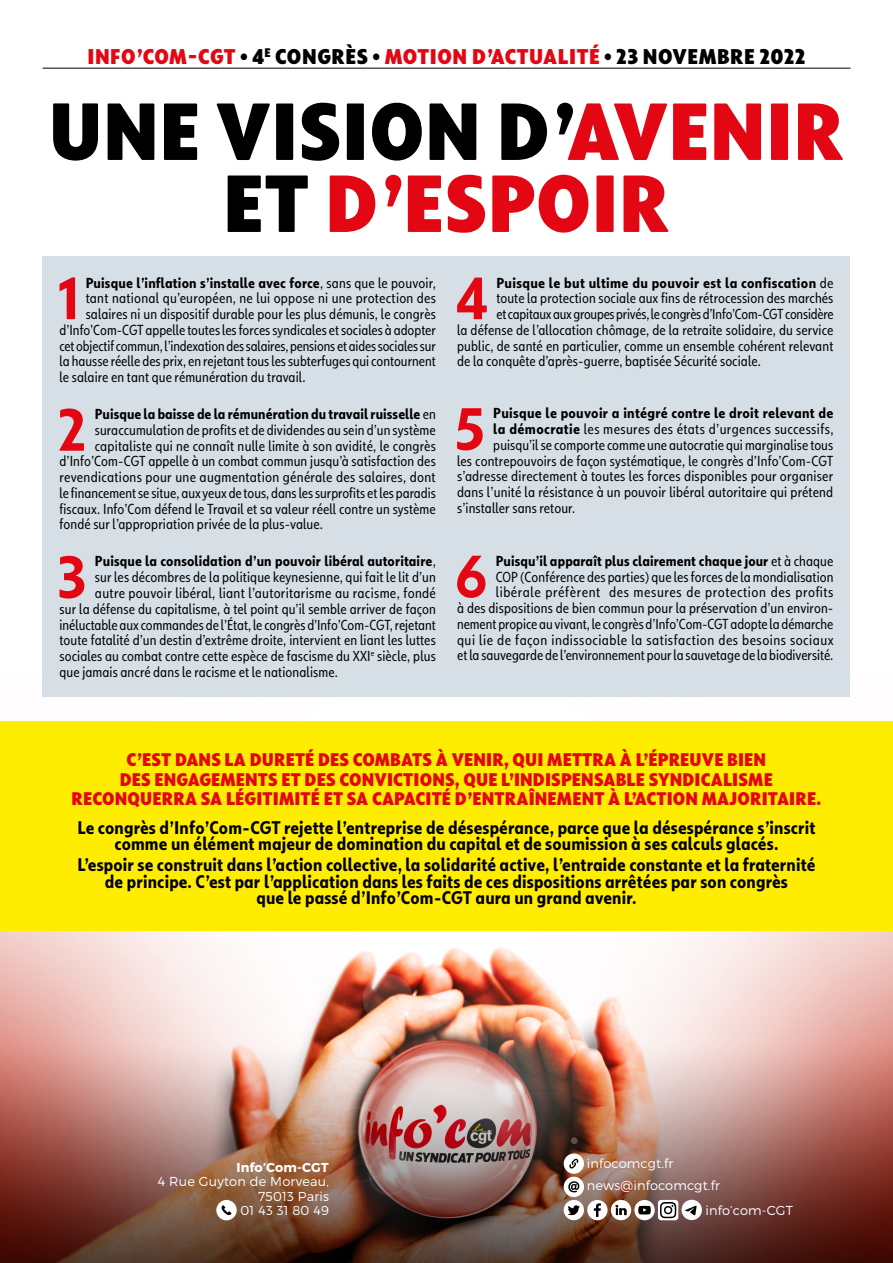
<style>
.page{position:relative;width:893px;height:1263px;background:#fff}
.page>*{position:absolute;margin:0;border:0;box-sizing:border-box;transform-origin:0 0}
.t1{font:900 79.5px/72px "Globotipo Condensada";letter-spacing:.01em;color:#e30613;text-align:center}
.t2{font:700 58.65px "Globotipo Condensada";color:#e30613}
.t3{font:900 21px "Globotipo Condensada";letter-spacing:.03em;color:#e30613}
.t4{font:700 18px/16.5px "Globotipo Condensada";letter-spacing:.01em;color:#000;text-align:center}
.t5{font:900 18px/19.5px "Globotipo Condensada";letter-spacing:.01em;color:#e30613;text-align:center}
.t6{font:14.25px/15.8px "Globotipo Condensada";letter-spacing:.01em;color:#000;text-align:right}
.t7{font:700 14.25px "Globotipo Condensada";letter-spacing:.01em;color:#000}
.t8{font:14.25px "Globotipo Condensada";letter-spacing:-.01em;color:#000}
.t9{font:300 12.9px/14.4px "Montserrat";letter-spacing:.015em;color:#fff;text-align:right}
.t10{font:700 12.9px "Montserrat";letter-spacing:.01em;color:#fff}
.s1{color:#000}
.s2{font-weight:400}
.s3{font-weight:700}
</style>
<div class="page">
<img style="left:0;top:67px;width:893px;height:1196px">
<div style="left:0;top:721px;width:893px;height:209px;background:#ffed00"></div>
<hr style="left:43px;top:68px;width:807px;height:1px;background:#000">
<div style="left:216px;top:1200px;width:21px;height:20px;background:#fff;border-radius:50%"></div>
<svg style="left:222px;top:1205px;width:9px;height:10px"></svg>
<svg style="left:564px;top:1200px;width:20px;height:20px"></svg>
<div style="left:587px;top:1200px;width:21px;height:20px;background:#fff;border-radius:50%"></div>
<svg style="left:594px;top:1203px;width:7px;height:14px"></svg>
<svg style="left:658px;top:1200px;width:20px;height:20px"></svg>
<svg style="left:611px;top:1200px;width:65px;height:20px"></svg>
<div style="left:681px;top:1200px;width:21px;height:20px;background:#fff;border-radius:50%"></div>
<svg style="left:685px;top:1205px;width:12px;height:10px"></svg>
<div style="left:564px;top:1153px;width:20px;height:21px;background:#fff;border-radius:50%"></div>
<svg style="left:569px;top:1158px;width:10px;height:11px"></svg>
<div style="left:564px;top:1177px;width:20px;height:20px;background:#fff;border-radius:50%"></div>
<svg style="left:568px;top:1181px;width:11px;height:11px"></svg>
<div style="left:43px;top:256px;width:807px;height:440px;background:#d6dfe5"></div>
<p class="t3" style="left:87px;top:43px;width:720px">INFO’COM-CGT <span class="s1">• 4</span><sup>E</sup> <span class="s1">CONGRÈS •</span> MOTION D’ACTUALITÉ <span class="s1">• 23 NOVEMBRE 2022</span></p>
<p class="t1" style="left:49px;top:93px;width:797px"><span class="s1">UNE VISION D’</span>AVENIR<br><span class="s1">ET</span> D’ESPOIR</p>
<p class="t2" style="left:57px;top:263px;width:27px">1</p>
<p class="t7" style="left:86px;top:274px;width:352px">Puisque l’inflation s’installe avec force<span class="s2">, sans que le pouvoir,</span></p>
<p class="t6" style="left:86px;top:290px;width:352px">tant national qu’européen, ne lui oppose ni une protection des</p>
<p class="t6" style="left:86px;top:306px;width:352px">salaires ni un dispositif durable pour les plus démunis, le congrès</p>
<p class="t6" style="left:60px;top:322px;width:378px">d’Info’Com-CGT appelle toutes les forces syndicales et sociales à adopter</p>
<p class="t8" style="left:60px;top:337px;width:378px">cet objectif commun, l’indexation des salaires, pensions et aides sociales sur</p>
<p class="t6" style="left:60px;top:353px;width:378px">la hausse réelle des prix, en rejetant tous les subterfuges qui contournent</p>
<p class="t6" style="left:60px;top:369px;width:247px">le salaire en tant que rémunération du travail.</p>
<p class="t2" style="left:58px;top:394px;width:31px">2</p>
<p class="t7" style="left:95px;top:405px;width:343px">Puisque la baisse de la rémunération du travail ruisselle <span class="s2">en</span></p>
<p class="t6" style="left:95px;top:422px;width:342px">suraccumulation de profits et de dividendes au sein d’un système</p>
<p class="t6" style="left:95px;top:438px;width:343px">capitaliste qui ne connaît nulle limite à son avidité, le congrès</p>
<p class="t6" style="left:60px;top:453px;width:378px">d’Info’Com-CGT appelle à un combat commun jusqu’à satisfaction des</p>
<p class="t6" style="left:60px;top:469px;width:378px">revendications pour une augmentation générale des salaires, dont</p>
<p class="t6" style="left:60px;top:485px;width:378px">le financement se situe, aux yeux de tous, dans les surprofits et les paradis</p>
<p class="t6" style="left:60px;top:501px;width:378px">fiscaux. Info’Com défend le Travail et sa valeur réell contre un système</p>
<p class="t6" style="left:60px;top:516px;width:265px">fondé sur l’appropriation privée de la plus-value.</p>
<p class="t2" style="left:57px;top:542px;width:31px">3</p>
<p class="t7" style="left:95px;top:553px;width:342px">Puisque la consolidation d’un pouvoir libéral autoritaire<span class="s2">,</span></p>
<p class="t6" style="left:95px;top:569px;width:342px">sur les décombres de la politique keynesienne, qui fait le lit d’un</p>
<p class="t6" style="left:95px;top:585px;width:342px">autre pouvoir libéral, liant l’autoritarisme au racisme, fondé</p>
<p class="t6" style="left:60px;top:601px;width:378px">sur la défense du capitalisme, à tel point qu’il semble arriver de façon</p>
<p class="t6" style="left:60px;top:616px;width:378px">inéluctable aux commandes de l’État, le congrès d’Info’Com-CGT, rejetant</p>
<p class="t6" style="left:60px;top:632px;width:378px">toute fatalité d’un destin d’extrême droite, intervient en liant les luttes</p>
<p class="t6" style="left:60px;top:648px;width:378px">sociales au combat contre cette espèce de fascisme du XXI<sup>e</sup> siècle, plus</p>
<p class="t6" style="left:60px;top:664px;width:280px">que jamais ancré dans le racisme et le nationalisme.</p>
<p class="t2" style="left:456px;top:263px;width:34px">4</p>
<p class="t7" style="left:496px;top:274px;width:339px">Puisque le but ultime du pouvoir est la confiscation <span class="s2">de</span></p>
<p class="t6" style="left:496px;top:290px;width:339px">toute la protection sociale aux fins de rétrocession des marchés</p>
<p class="t8" style="left:496px;top:306px;width:339px">et capitaux aux groupes privés, le congrès d’Info’Com-CGT considère</p>
<p class="t6" style="left:457px;top:322px;width:378px">la défense de l’allocation chômage, de la retraite solidaire, du service</p>
<p class="t6" style="left:457px;top:338px;width:378px">public, de santé en particulier, comme un ensemble cohérent relevant</p>
<p class="t6" style="left:457px;top:353px;width:305px">de la conquête d’après-guerre, baptisée Sécurité sociale.</p>
<p class="t2" style="left:454px;top:394px;width:32px">5</p>
<p class="t7" style="left:493px;top:405px;width:342px">Puisque le pouvoir a intégré contre le droit relevant de</p>
<p class="t6" style="left:493px;top:421px;width:342px"><span class="s3">la démocratie</span> les mesures des états d’urgences successifs,</p>
<p class="t6" style="left:493px;top:437px;width:341px">puisqu’il se comporte comme une autocratie qui marginalise tous</p>
<p class="t6" style="left:457px;top:453px;width:378px">les contrepouvoirs de façon systématique, le congrès d’Info’Com-CGT</p>
<p class="t6" style="left:457px;top:468px;width:378px">s’adresse directement à toutes les forces disponibles pour organiser</p>
<p class="t6" style="left:457px;top:484px;width:378px">dans l’unité la résistance à un pouvoir libéral autoritaire qui prétend</p>
<p class="t6" style="left:457px;top:500px;width:120px">s’installer sans retour.</p>
<p class="t6" style="left:457px;top:553px;width:378px"><span class="s3">Puisqu’il apparaît plus clairement chaque jour</span> et à chaque<br>COP (Conférence des parties) que les forces de la mondialisation libérale préfèrent des mesures de protection des profits<br>à des dispositions de bien commun pour la préservation d’un environ&shy;nement propice au vivant, le congrès d’Info’Com-CGT adopte la démarche qui lie de façon indissociable la satisfaction des besoins sociaux et la sauvegarde de l’environnement pour la sauvetage de la biodiversité.</p>
<p class="t2" style="left:455px;top:541px;width:34px">6</p>
<p class="t5" style="left:71px;top:750px;width:751px">C’EST DANS LA DURETÉ DES COMBATS À VENIR, QUI METTRA À L’ÉPREUVE BIEN<br>DES ENGAGEMENTS ET DES CONVICTIONS, QUE L’INDISPENSABLE SYNDICALISME<br>RECONQUERRA SA LÉGITIMITÉ ET SA CAPACITÉ D’ENTRAÎNEMENT À L’ACTION MAJORITAIRE.</p>
<p class="t4" style="left:77px;top:819px;width:740px">Le congrès d’Info’Com-CGT rejette l’entreprise de désespérance, parce que la désespérance s’inscrit comme un élément majeur de domination du capital et de soumission à ses calculs glacés.</p>
<p class="t4" style="left:78px;top:856px;width:739px">L’espoir se construit dans l’action collective, la solidarité active, l’entraide constante et la fraternité de principe. C’est par l’application dans les faits de ces dispositions arrêtées par son congrès<br>que le passé d’Info’Com-CGT aura un grand avenir.</p>
<p class="t10" style="left:236px;top:1159px;width:94px">Info’Com-CGT</p>
<p class="t9" style="left:158px;top:1174px;width:172px">4 Rue Guyton de Morveau,<br>75013 Paris<br>01 43 31 80 49</p>
<p class="t9" style="left:587px;top:1155px;width:88px">infocomcgt.fr</p>
<p class="t9" style="left:587px;top:1178px;width:135px">news@infocomcgt.fr</p>
<p class="t9" style="left:705px;top:1202px;width:89px">info’com-CGT</p>
</div>
